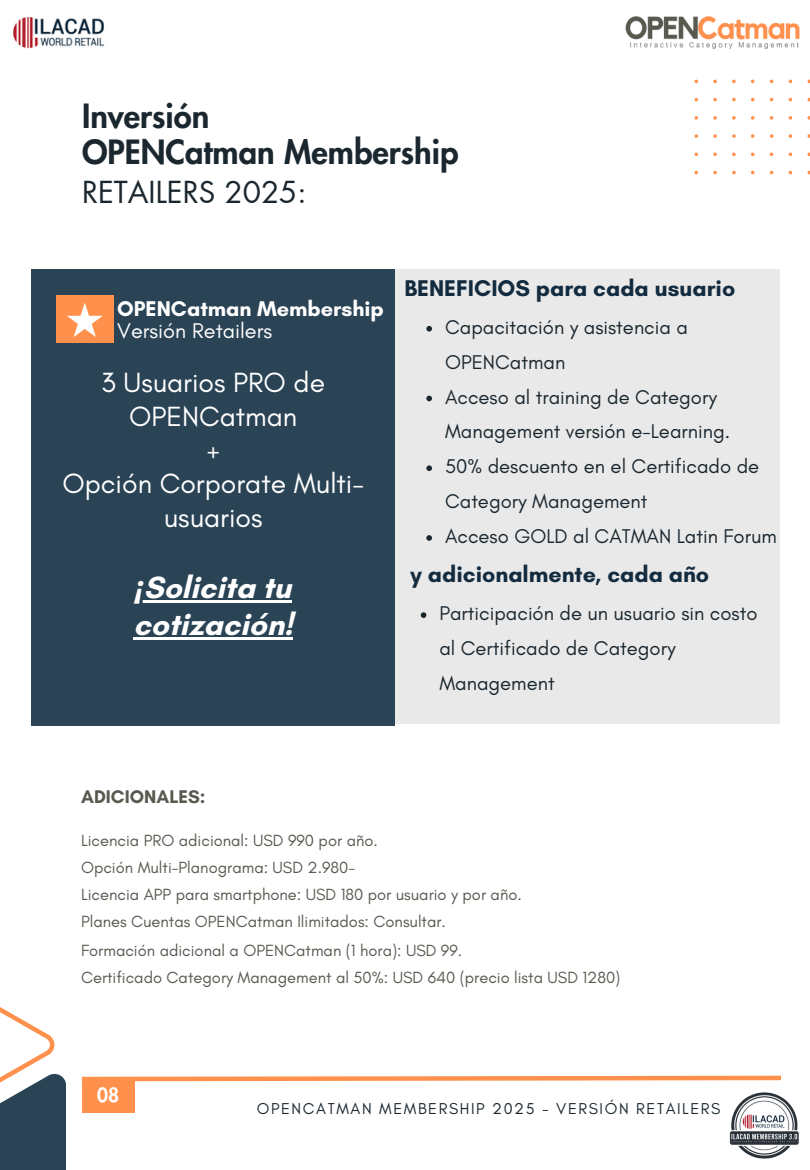
<style>
.page{position:relative;width:810px;height:1170px;background:#fff}
.page>*{position:absolute;margin:0;border:0;box-sizing:border-box;transform-origin:0 0}
.t1{font:800 32.7px/36px "Futura LT Pro";color:#1b272f}
.t2{font:700 31.35px/37.2px "Glacial Indifference";color:#fff}
.t3{font:29.7px "Futura LT Pro";color:#1b272f}
.t4{font:28.35px/33.8px "Glacial Indifference";color:#fff;text-align:center}
.t5{font:700 23.25px "Glacial Indifference";color:#132b3f}
.t6{font:700 21.75px/21.3px "Glacial Indifference";color:#fff}
.t7{font:20.25px/34.8px "Glacial Indifference";color:#1b272f}
.t8{font:800 19.05px "Futura LT Pro";color:#fff}
.t9{font:700 18.75px "Glacial Indifference";color:#5a5950}
.t10{font:16.5px "Glacial Indifference";color:#5a5950}
.t11{font:16.05px "Glacial Indifference";letter-spacing:.1em;color:#1b272f}
.s1{font-weight:400}
.s2{font-family:"Noto Sans";font-style:italic}
</style>
<div class="page">
<img style="left:13px;top:17px;width:91px;height:32px">
<svg style="left:694px;top:80px;width:116px;height:94px"></svg>
<img style="left:626px;top:16px;width:174px;height:33px">
<div style="left:0;top:1073px;width:66px;height:97px;background:#2a4355"></div>
<svg style="left:0;top:1007px;width:54px;height:97px"></svg>
<svg style="left:81px;top:1075px;width:700px;height:7px"></svg>
<div style="left:82px;top:1078px;width:53px;height:35px;background:#ff914d"></div>
<div style="left:341px;top:269px;width:439px;height:455px;background:#e9e9e9"></div>
<div style="left:31px;top:269px;width:364px;height:457px;background:#2a4355"></div>
<div style="left:56px;top:296px;width:57px;height:47px;background:#ff914d"></div>
<svg style="left:67px;top:303px;width:36px;height:34px"></svg>
<hr style="left:135px;top:600px;width:156px;height:2px;background:#fff">
<hr style="left:133px;top:637px;width:160px;height:2px;background:#fff">
<svg style="left:426px;top:326px;width:6px;height:6px"></svg>
<svg style="left:426px;top:396px;width:6px;height:5px"></svg>
<svg style="left:426px;top:465px;width:6px;height:6px"></svg>
<svg style="left:426px;top:535px;width:6px;height:6px"></svg>
<img style="left:730px;top:1092px;width:69px;height:67px">
<svg style="left:421px;top:612px;width:5px;height:6px"></svg>
<p class="t1" style="left:82px;top:99px;width:378px">Inversión<br>OPENCatman Membership</p>
<p class="t3" style="left:82px;top:179px;width:226px">RETAILERS 2025:</p>
<h1 class="t6" style="left:117px;top:298px;width:268px">OPENCatman Membership<br><span class="s1">Versión Retailers</span></h1>
<p class="t4" style="left:62px;top:365px;width:303px">3 Usuarios PRO de<br>OPENCatman<br>+<br>Opción Corporate Multi&shy;usuarios</p>
<h5 class="t2" style="left:133px;top:568px;width:161px"><span class="s2">¡</span>Solicita tu cotización!</h5>
<p class="t5" style="left:404px;top:274px;width:332px">BENEFICIOS para cada usuario</p>
<h3 class="t7" style="left:445px;top:309px;width:244px">Capacitación y asistencia a<br>OPENCatman</h3>
<h2 class="t7" style="left:445px;top:379px;width:287px">Acceso al training de Category<br>Management versión e-Learning.</h2>
<p class="t7" style="left:445px;top:449px;width:316px">50% descuento en el Certificado de<br>Category Management</p>
<h4 class="t7" style="left:445px;top:519px;width:333px">Acceso GOLD al CATMAN Latin Forum</h4>
<p class="t5" style="left:411px;top:560px;width:300px">y adicionalmente, cada año</p>
<p class="t7" style="left:439px;top:596px;width:320px">Participación de un usuario sin costo al Certificado de Category<br>Management</p>
<p class="t9" style="left:81px;top:785px;width:126px">ADICIONALES:</p>
<p class="t10" style="left:81px;top:830px;width:298px">Licencia PRO adicional: USD 990 por año.</p>
<p class="t10" style="left:81px;top:857px;width:276px">Opción Multi-Planograma: USD 2.980-</p>
<p class="t10" style="left:81px;top:884px;width:442px">Licencia APP para smartphone: USD 180 por usuario y por año.</p>
<h4 class="t10" style="left:81px;top:911px;width:367px">Planes Cuentas OPENCatman Ilimitados: Consultar.</h4>
<h6 class="t10" style="left:81px;top:941px;width:383px">Formación adicional a OPENCatman (1 hora): USD 99.</h6>
<p class="t10" style="left:81px;top:968px;width:541px">Certificado Category Management al 50%: USD 640 (precio lista USD 1280)</p>
<p class="t8" style="left:97px;top:1086px;width:24px">08</p>
<p class="t11" style="left:257px;top:1099px;width:465px">OPENCATMAN MEMBERSHIP 2025 - VERSIÓN RETAILERS</p>
</div>
